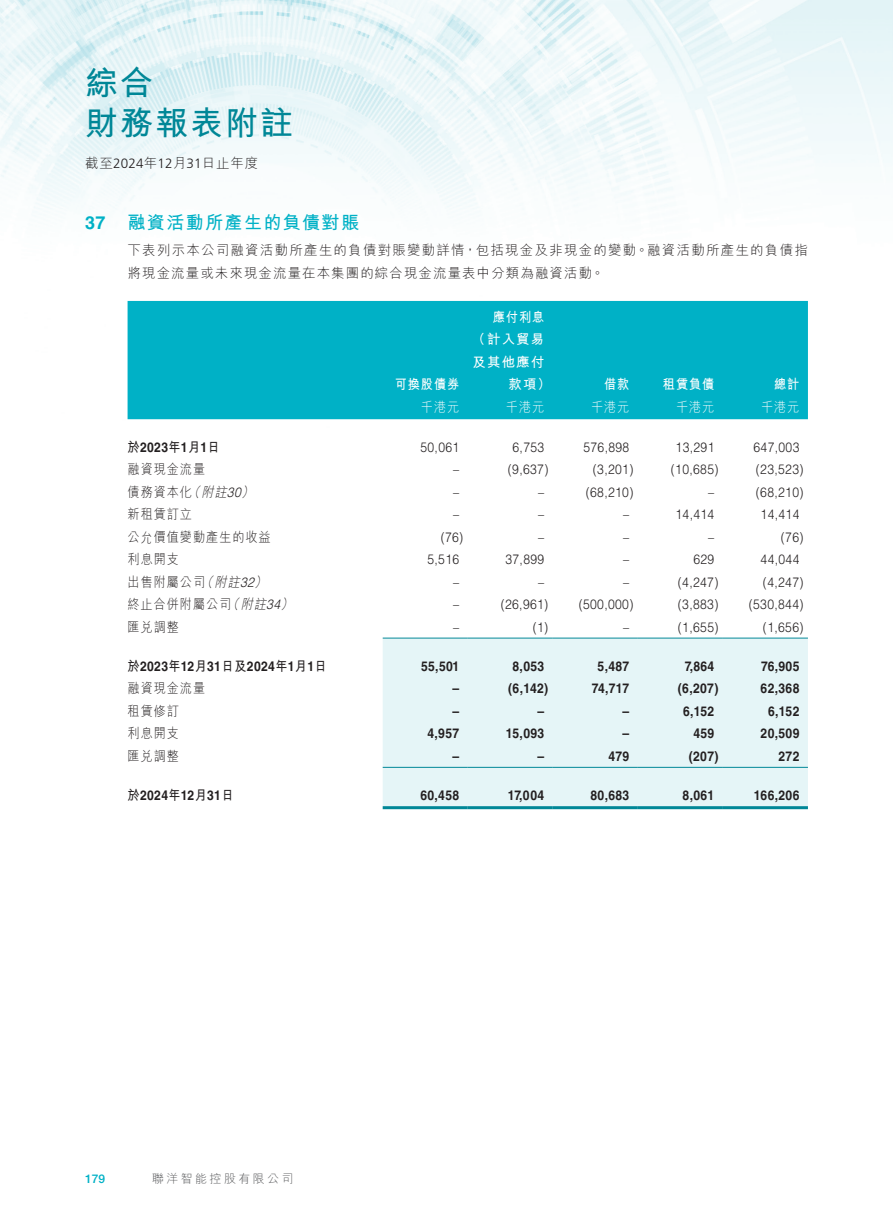
<style>
.page{position:relative;width:893px;height:1212px;background:#fff}
.page>*{position:absolute;margin:0;border:0;box-sizing:border-box;transform-origin:0 0}
.t1{font:700 33px/40px "M Hei HK";letter-spacing:.06em;color:#008797}
.t2{font:700 18px "M Hei HK";letter-spacing:.08em;color:#00b1c6}
.t3{font:700 18px "Helvetica LT Std";color:#00b1c6}
.t4{font:300 13.5px "Helvetica LT Std";letter-spacing:.03em;color:#231f20;scale:.9 1}
.t5{font:700 13.5px "Helvetica LT Std";letter-spacing:.03em;color:#231f20;scale:.9 1}
.t6{font:300 13.5px/22.5px "M Hei HK";letter-spacing:.08em;color:#231f20}
.t7{font:300 13.5px "M Hei HK";letter-spacing:.08em;color:#231f20;scale:.9 1}
.t8{font:700 13.5px/22.5px "M Hei HK";letter-spacing:.08em;color:#fff;text-align:justify;scale:.9 1}
.t9{font:300 13.5px "M Hei HK";letter-spacing:.08em;color:#fff;scale:.9 1}
.t10{font:italic 300 13.5px "M Hei HK";color:#231f20;scale:.9 1}
.t11{font:italic 300 13.5px "Helvetica LT Std";color:#231f20;scale:.9 1}
.t12{font:700 13.5px "M Hei HK";letter-spacing:.08em;color:#fff}
.t13{font:300 12px "M Hei HK";letter-spacing:.2em;color:#57585a}
.t14{font:500 12px "Helvetica Neue LT Pro";color:#00b1c6}
.s1{font-family:"Frutiger LT Pro"}
.s2{font-family:"M Hei HK"}
</style>
<div class="page">
<img style="left:0;top:0;width:893px;height:810px">
<div style="left:128px;top:301px;width:680px;height:118px;background:#00b1c6"></div>
<div style="left:383px;top:639px;width:425px;height:167px;background:#e5f5f7"></div>
<hr style="left:383px;top:638px;width:85px;height:1px;background:#008797">
<hr style="left:468px;top:638px;width:85px;height:1px;background:#008797">
<hr style="left:553px;top:638px;width:85px;height:1px;background:#008797">
<hr style="left:638px;top:638px;width:85px;height:1px;background:#008797">
<hr style="left:723px;top:638px;width:85px;height:1px;background:#008797">
<hr style="left:383px;top:767px;width:85px;height:1px;background:#008797">
<hr style="left:468px;top:767px;width:85px;height:1px;background:#008797">
<hr style="left:553px;top:767px;width:85px;height:1px;background:#008797">
<hr style="left:638px;top:767px;width:85px;height:1px;background:#008797">
<hr style="left:723px;top:767px;width:85px;height:1px;background:#008797">
<hr style="left:383px;top:806px;width:85px;height:3px;background:#008797">
<hr style="left:468px;top:806px;width:85px;height:3px;background:#008797">
<hr style="left:553px;top:806px;width:85px;height:3px;background:#008797">
<hr style="left:638px;top:806px;width:85px;height:3px;background:#008797">
<hr style="left:723px;top:806px;width:85px;height:3px;background:#008797">
<h1 class="t1" style="left:85px;top:60px;width:210px">綜合<br>財務報表附註</h1>
<p class="t6" style="left:85px;top:152px;width:175px">截至<span class="s1">2024</span>年<span class="s1">12</span>月<span class="s1">31</span>日止年度</p>
<h2 class="t3" style="left:85px;top:211px;width:22px">37</h2>
<h2 class="t2" style="left:128px;top:209px;width:233px">融資活動所產生的負債對賬</h2>
<p class="t6" style="left:128px;top:239px;width:682px">下表列示本公司融資活動所產生的負債對賬變動詳情，包括現金及非現金的變動。融資活動所產生的負債指將現金流量或未來現金流量在本集團的綜合現金流量表中分類為融資活動。</p>
<p class="t8" style="left:472px;top:304px;width:82px;text-indent:21px">應付利息（計入貿易及其他應付</p>
<p class="t8" style="left:395px;top:372px;width:73px">可換股債券</p>
<p class="t12" style="left:508px;top:374px;width:44px">款項）</p>
<p class="t8" style="left:604px;top:372px;width:30px">借款</p>
<p class="t8" style="left:663px;top:372px;width:59px">租賃負債</p>
<p class="t8" style="left:774px;top:372px;width:30px">總計</p>
<p class="t9" style="left:421px;top:400px;width:44px">千港元</p>
<p class="t9" style="left:506px;top:400px;width:44px">千港元</p>
<p class="t9" style="left:591px;top:400px;width:44px">千港元</p>
<p class="t9" style="left:676px;top:400px;width:44px">千港元</p>
<p class="t9" style="left:761px;top:400px;width:44px">千港元</p>
<p class="t5" style="left:128px;top:439px;width:104px"><span class="s2">於</span>2023<span class="s2">年 月</span>1 <span class="s2">日</span>1</p>
<p class="t4" style="left:420px;top:438px;width:45px">50,061</p>
<p class="t4" style="left:513px;top:438px;width:37px">6,753</p>
<p class="t4" style="left:583px;top:438px;width:53px">576,898</p>
<p class="t4" style="left:676px;top:438px;width:45px">13,291</p>
<p class="t4" style="left:753px;top:438px;width:53px">647,003</p>
<p class="t7" style="left:128px;top:462px;width:88px">融資現金流量</p>
<p class="t4" style="left:453px;top:461px;width:8px">–</p>
<p class="t4" style="left:508px;top:461px;width:47px">)9,637(</p>
<p class="t4" style="left:593px;top:461px;width:47px">)3,201(</p>
<p class="t4" style="left:671px;top:461px;width:54px">)10,685(</p>
<p class="t4" style="left:756px;top:461px;width:54px">)23,523(</p>
<p class="t10" style="left:188px;top:485px;width:48px">（附註</p>
<p class="t10" style="left:241px;top:485px;width:18px">(</p>
<p class="t7" style="left:128px;top:485px;width:73px">債務資本化</p>
<p class="t11" style="left:227px;top:483px;width:21px">30</p>
<p class="t4" style="left:453px;top:483px;width:8px">–</p>
<p class="t4" style="left:538px;top:483px;width:8px">–</p>
<p class="t4" style="left:586px;top:483px;width:54px">)68,210(</p>
<p class="t4" style="left:708px;top:483px;width:8px">–</p>
<p class="t4" style="left:756px;top:483px;width:54px">)68,210(</p>
<p class="t7" style="left:128px;top:507px;width:73px">新租賃訂立</p>
<p class="t4" style="left:453px;top:506px;width:8px">–</p>
<p class="t4" style="left:538px;top:506px;width:8px">–</p>
<p class="t4" style="left:623px;top:506px;width:8px">–</p>
<p class="t4" style="left:675px;top:506px;width:45px">14,414</p>
<p class="t4" style="left:761px;top:506px;width:45px">14,414</p>
<p class="t7" style="left:128px;top:530px;width:161px">公允價值變動產生的收益</p>
<p class="t4" style="left:441px;top:528px;width:27px">)76(</p>
<p class="t4" style="left:538px;top:528px;width:8px">–</p>
<p class="t4" style="left:623px;top:528px;width:8px">–</p>
<p class="t4" style="left:708px;top:528px;width:8px">–</p>
<p class="t4" style="left:781px;top:528px;width:27px">)76(</p>
<p class="t7" style="left:128px;top:552px;width:59px">利息開支</p>
<p class="t4" style="left:427px;top:551px;width:37px">5,516</p>
<p class="t4" style="left:505px;top:551px;width:45px">37,899</p>
<p class="t4" style="left:623px;top:551px;width:8px">–</p>
<p class="t4" style="left:693px;top:551px;width:25px">629</p>
<p class="t4" style="left:761px;top:551px;width:45px">44,044</p>
<p class="t10" style="left:201px;top:575px;width:48px">（附註</p>
<p class="t10" style="left:254px;top:575px;width:18px">(</p>
<p class="t7" style="left:128px;top:575px;width:88px">出售附屬公司</p>
<p class="t11" style="left:240px;top:573px;width:21px">32</p>
<p class="t4" style="left:453px;top:573px;width:8px">–</p>
<p class="t4" style="left:538px;top:573px;width:8px">–</p>
<p class="t4" style="left:623px;top:573px;width:8px">–</p>
<p class="t4" style="left:678px;top:573px;width:47px">)4,247(</p>
<p class="t4" style="left:763px;top:573px;width:47px">)4,247(</p>
<p class="t10" style="left:227px;top:597px;width:48px">（附註</p>
<p class="t10" style="left:280px;top:597px;width:18px">(</p>
<p class="t7" style="left:128px;top:597px;width:117px">終止合併附屬公司</p>
<p class="t11" style="left:266px;top:596px;width:21px">34</p>
<p class="t4" style="left:453px;top:596px;width:8px">–</p>
<p class="t4" style="left:501px;top:596px;width:54px">)26,961(</p>
<p class="t4" style="left:579px;top:596px;width:62px">)500,000(</p>
<p class="t4" style="left:678px;top:596px;width:47px">)3,883(</p>
<p class="t4" style="left:749px;top:596px;width:62px">)530,844(</p>
<p class="t7" style="left:128px;top:620px;width:59px">匯兌調整</p>
<p class="t4" style="left:453px;top:618px;width:8px">–</p>
<p class="t4" style="left:533px;top:618px;width:19px">(1)</p>
<p class="t4" style="left:623px;top:618px;width:8px">–</p>
<p class="t4" style="left:678px;top:618px;width:47px">)1,655(</p>
<p class="t4" style="left:763px;top:618px;width:47px">)1,656(</p>
<p class="t5" style="left:128px;top:658px;width:223px"><span class="s2">於</span>2023<span class="s2">年</span>12<span class="s2">月</span>31<span class="s2">日及</span>2024<span class="s2">年 月</span>1 <span class="s2">日</span>1</p>
<p class="t5" style="left:421px;top:658px;width:44px">55,501</p>
<p class="t5" style="left:513px;top:658px;width:37px">8,053</p>
<p class="t5" style="left:598px;top:658px;width:37px">5,487</p>
<p class="t5" style="left:685px;top:658px;width:34px">7,864</p>
<p class="t5" style="left:761px;top:658px;width:44px">76,905</p>
<p class="t7" style="left:128px;top:682px;width:88px">融資現金流量</p>
<p class="t5" style="left:452px;top:680px;width:9px">–</p>
<p class="t5" style="left:508px;top:680px;width:46px">)6,142(</p>
<p class="t5" style="left:592px;top:680px;width:43px">74,717</p>
<p class="t5" style="left:678px;top:680px;width:47px">)6,207(</p>
<p class="t5" style="left:761px;top:680px;width:45px">62,368</p>
<p class="t7" style="left:128px;top:704px;width:59px">租賃修訂</p>
<p class="t5" style="left:452px;top:703px;width:9px">–</p>
<p class="t5" style="left:538px;top:703px;width:9px">–</p>
<p class="t5" style="left:623px;top:703px;width:9px">–</p>
<p class="t5" style="left:683px;top:703px;width:36px">6,152</p>
<p class="t5" style="left:768px;top:703px;width:36px">6,152</p>
<p class="t7" style="left:128px;top:727px;width:59px">利息開支</p>
<p class="t5" style="left:427px;top:725px;width:37px">4,957</p>
<p class="t5" style="left:506px;top:725px;width:44px">15,093</p>
<p class="t5" style="left:623px;top:725px;width:9px">–</p>
<p class="t5" style="left:693px;top:725px;width:25px">459</p>
<p class="t5" style="left:761px;top:725px;width:45px">20,509</p>
<p class="t7" style="left:128px;top:749px;width:59px">匯兌調整</p>
<p class="t5" style="left:452px;top:748px;width:9px">–</p>
<p class="t5" style="left:538px;top:748px;width:9px">–</p>
<p class="t5" style="left:608px;top:748px;width:25px">479</p>
<p class="t5" style="left:689px;top:748px;width:35px">)207(</p>
<p class="t5" style="left:778px;top:748px;width:25px">272</p>
<p class="t5" style="left:128px;top:787px;width:119px"><span class="s2">於</span>2024<span class="s2">年</span>12<span class="s2">月</span>31<span class="s2">日</span></p>
<p class="t5" style="left:420px;top:787px;width:45px">60,458</p>
<p class="t5" style="left:508px;top:787px;width:42px">17,004</p>
<p class="t5" style="left:590px;top:787px;width:45px">80,683</p>
<p class="t5" style="left:683px;top:787px;width:37px">8,061</p>
<p class="t5" style="left:754px;top:787px;width:52px">166,206</p>
<p class="t14" style="left:85px;top:1171px;width:22px">179</p>
<p class="t13" style="left:152px;top:1173px;width:143px">聯洋智能控股有限公司</p>
</div>
